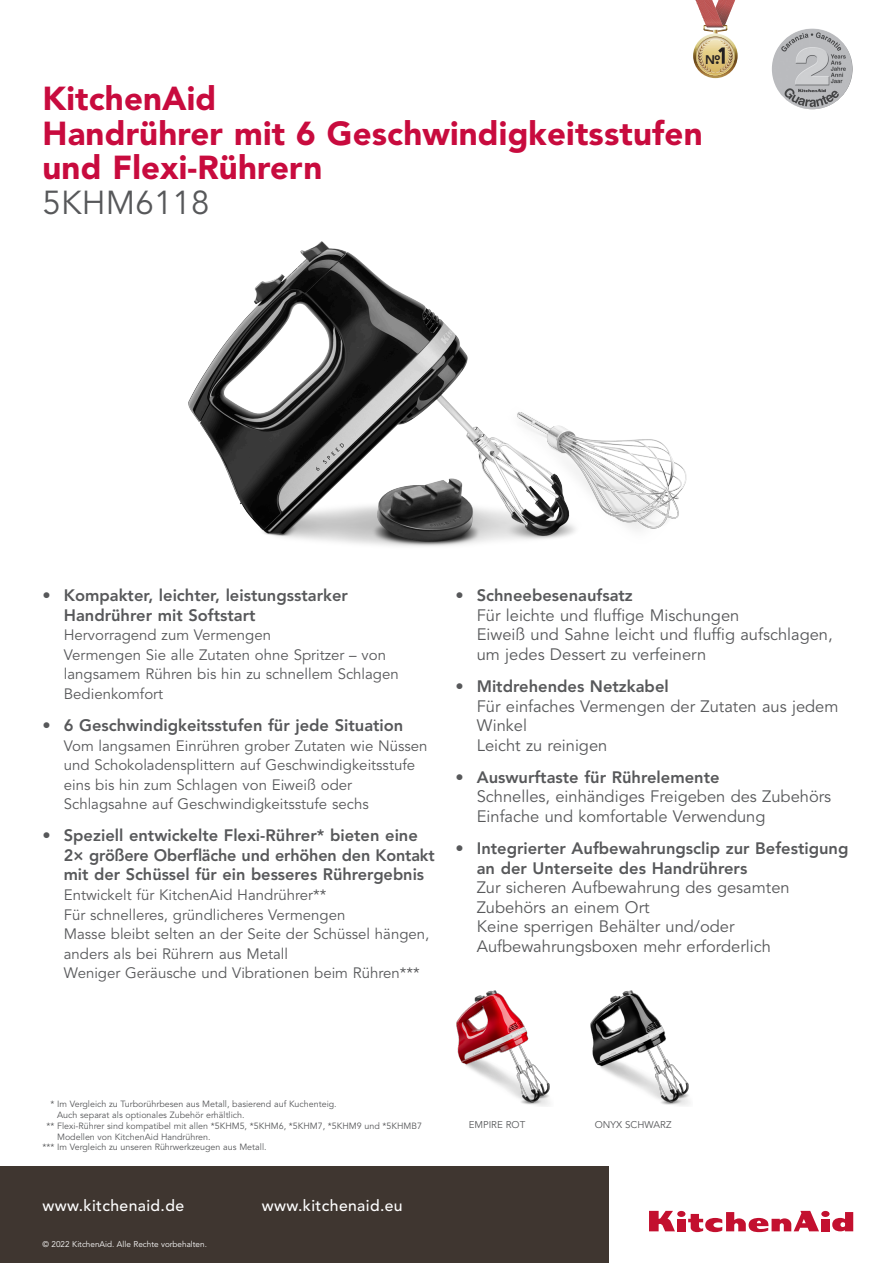
<style>
.page{position:relative;width:893px;height:1263px;background:#fff}
.page>*{position:absolute;margin:0;border:0;box-sizing:border-box;transform-origin:0 0}
.Titre_Produit_22{font:900 33px/34.5px "Avenir LT Std";letter-spacing:.005em;color:#c80b3e}
.Texte_Feature{font:800 16.5px/19.5px "Avenir LT Std";color:#57585a}
.TexteBenefit{font:16.5px/19.5px "Avenir LT Std";color:#57585a}
.WWW{font:500 15.75px "Avenir LT Std";letter-spacing:.025em;color:#fff}
.TexteBenefit-2{font:15px/19.5px "Avenir LT Std";color:#58595b}
.t1{font:800 12.45px "Avenir";color:#231f20}
.t2{font:9.75px "Avenir LT Std";color:#57585a}
.t3{font:9px/10.8px "Avenir LT Std";color:#57585a}
.t4{font:8.25px "Avenir LT Std";color:#fff}
.s1{font-size:17.4px}
.s2{font-weight:400;color:#57585a}
.s3{color:#fff}
</style>
<div class="page">
<div style="left:0;top:1166px;width:609px;height:97px;background:#3f3630"></div>
<div style="left:677px;top:1219px;width:8px;height:12px;background:#c3102f"></div>
<div style="left:677px;top:1211px;width:8px;height:6px;background:#c3102f;border-radius:50%"></div>
<div style="left:821px;top:1219px;width:8px;height:12px;background:#c3102f"></div>
<div style="left:821px;top:1211px;width:8px;height:6px;background:#c3102f;border-radius:50%"></div>
<svg style="left:649px;top:1211px;width:26px;height:20px"></svg>
<svg style="left:688px;top:1211px;width:131px;height:21px"></svg>
<svg style="left:832px;top:1212px;width:21px;height:19px"></svg>
<img style="left:456px;top:990px;width:94px;height:116px">
<img style="left:590px;top:990px;width:100px;height:116px">
<img style="left:772px;top:28px;width:81px;height:81px;border-radius:40px">
<img style="left:188px;top:241px;width:499px;height:306px">
<svg style="left:693px;top:0;width:45px;height:78px"></svg>
<p class="t1" style="left:705px;top:50px;width:17px">N <span class="s1">.</span><sup>o</sup></p>
<p class="Titre_Produit_22" style="left:43px;top:81px;width:662px">KitchenAid<br>Handrührer mit 6 Geschwindigkeitsstufen und Flexi-Rührern<br><span class="s2">5KHM6118</span></p>
<p class="Texte_Feature" style="left:64px;top:586px;width:286px;text-indent:-21px">• Kompakter, leichter, leistungsstarker<br>Handrührer mit Softstart</p>
<p class="TexteBenefit-2" style="left:64px;top:626px;width:209px">Hervorragend zum Vermengen</p>
<p class="TexteBenefit-2" style="left:64px;top:645px;width:336px">Vermengen Sie alle Zutaten ohne Spritzer – von langsamem Rühren bis hin zu schnellem Schlagen</p>
<p class="TexteBenefit-2" style="left:64px;top:684px;width:101px">Bedienkomfort</p>
<p class="Texte_Feature" style="left:43px;top:716px;width:362px">• 6 Geschwindigkeitsstufen für jede Situation</p>
<p class="TexteBenefit-2" style="left:64px;top:736px;width:365px">Vom langsamen Einrühren grober Zutaten wie Nüssen und Schokoladensplittern auf Geschwindigkeitsstufe eins bis hin zum Schlagen von Eiweiß oder Schlagsahne auf Geschwindigkeitsstufe sechs</p>
<p class="Texte_Feature" style="left:64px;top:826px;width:372px;text-indent:-21px">• Speziell entwickelte Flexi-Rührer* bieten eine<br>2× größere Oberfläche und erhöhen den Kontakt mit der Schüssel für ein besseres Rührergebnis</p>
<p class="TexteBenefit-2" style="left:64px;top:885px;width:264px">Entwickelt für KitchenAid Handrührer**</p>
<p class="TexteBenefit-2" style="left:64px;top:905px;width:283px">Für schnelleres, gründlicheres Vermengen</p>
<p class="TexteBenefit-2" style="left:64px;top:924px;width:367px">Masse bleibt selten an der Seite der Schüssel hängen, anders als bei Rührern aus Metall</p>
<p class="TexteBenefit-2" style="left:64px;top:963px;width:358px">Weniger Geräusche und Vibrationen beim Rühren***</p>
<p class="Texte_Feature" style="left:455px;top:586px;width:179px">• Schneebesenaufsatz</p>
<p class="TexteBenefit" style="left:477px;top:606px;width:264px">Für leichte und fluffige Mischungen</p>
<p class="TexteBenefit" style="left:477px;top:625px;width:357px">Eiweiß und Sahne leicht und fluffig aufschlagen, um jedes Dessert zu verfeinern</p>
<p class="Texte_Feature" style="left:455px;top:677px;width:215px">• Mitdrehendes Netzkabel</p>
<p class="TexteBenefit" style="left:477px;top:697px;width:363px">Für einfaches Vermengen der Zutaten aus jedem<br>Winkel</p>
<p class="TexteBenefit" style="left:477px;top:736px;width:132px">Leicht zu reinigen</p>
<p class="Texte_Feature" style="left:455px;top:767px;width:266px">• Auswurftaste für Rührelemente</p>
<p class="TexteBenefit" style="left:477px;top:787px;width:356px">Schnelles, einhändiges Freigeben des Zubehörs</p>
<p class="TexteBenefit" style="left:477px;top:807px;width:290px">Einfache und komfortable Verwendung</p>
<p class="Texte_Feature" style="left:477px;top:839px;width:373px;text-indent:-21px">• Integrierter Aufbewahrungsclip zur Befestigung an der Unterseite des Handrührers</p>
<p class="TexteBenefit" style="left:477px;top:878px;width:314px">Zur sicheren Aufbewahrung des gesamten<br>Zubehörs an einem Ort</p>
<p class="TexteBenefit" style="left:477px;top:917px;width:296px">Keine sperrigen Behälter und/oder<br>Aufbewahrungsboxen mehr erforderlich</p>
<p class="t3" style="left:57px;top:1099px;width:281px;text-indent:-15px"><span class="s3">**</span>* Im Vergleich zu Turborührbesen aus Metall, basierend auf Kuchenteig.<br>Auch separat als optionales Zubehör erhältlich.</p>
<p class="t3" style="left:57px;top:1120px;width:366px;text-indent:-15px"><span class="s3">*</span>** Flexi-Rührer sind kompatibel mit allen *5KHM5, *5KHM6, *5KHM7, *5KHM9 und *5KHMB7<br>Modellen von KitchenAid Handrühren.</p>
<p class="t3" style="left:43px;top:1142px;width:226px">*** Im Vergleich zu unseren Rührwerkzeugen aus Metall.</p>
<p class="WWW" style="left:43px;top:1196px;width:143px">www.kitchenaid.de</p>
<p class="WWW" style="left:262px;top:1196px;width:142px">www.kitchenaid.eu</p>
<p class="t4" style="left:43px;top:1239px;width:166px">© 2022 KitchenAid. Alle Rechte vorbehalten.</p>
<p class="t2" style="left:469px;top:1119px;width:58px">EMPIRE ROT</p>
<p class="t2" style="left:595px;top:1119px;width:78px">ONYX SCHWARZ</p>
</div>
